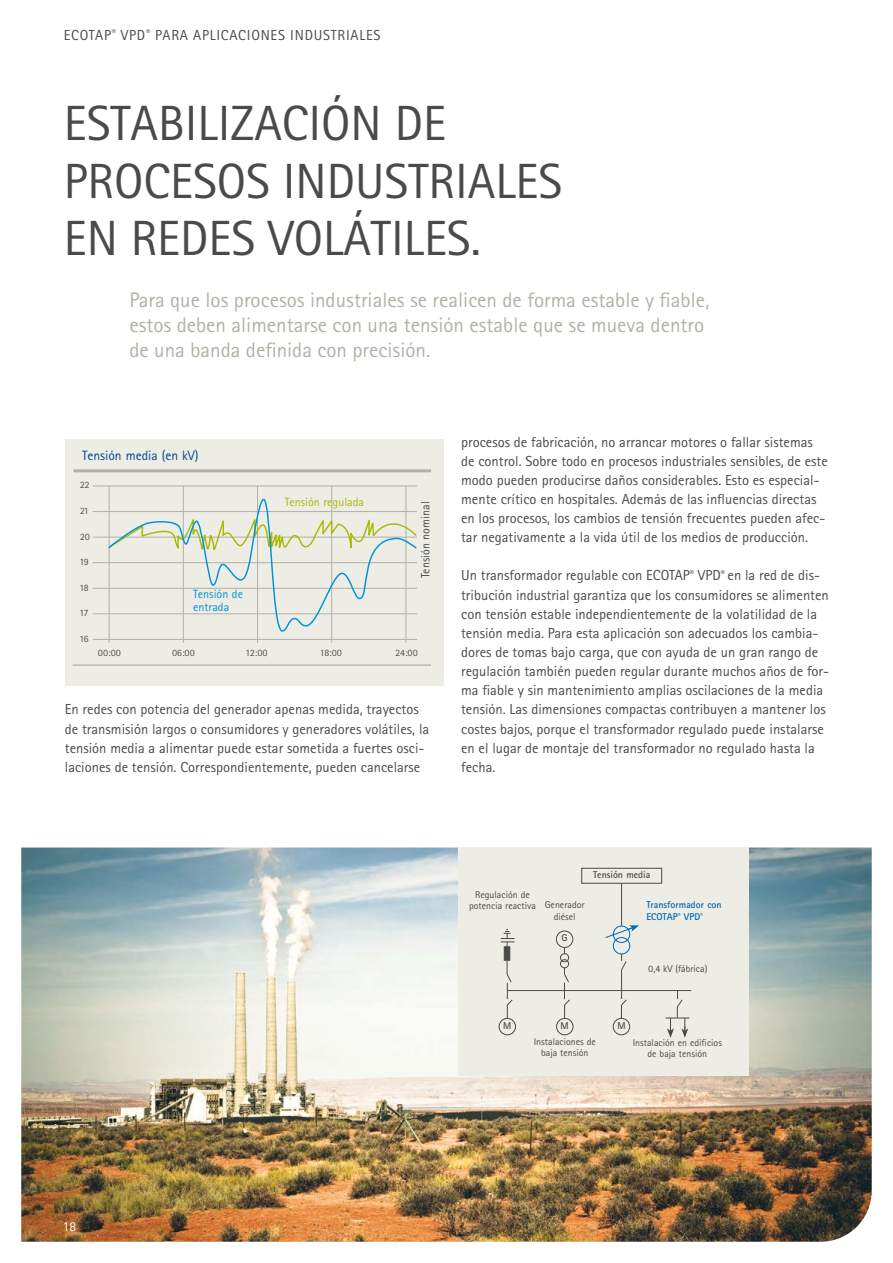
<style>
.page{position:relative;width:893px;height:1263px;background:#fff}
.page>*{position:absolute;margin:0;border:0;box-sizing:border-box;transform-origin:0 0}
.t1{font:49.5px/57.4px "Rotis Sans Serif Pro Cyr";color:#4a4a49}
.t2{font:21px/24.8px "Rotis Sans Serif Pro Cyr";color:#b2b1a7}
.t3{font:14.55px/19.2px "Rotis Sans Serif Pro Cyr";color:#4a4a49}
.t4{font:14.55px "Rotis Sans Serif Pro Cyr";letter-spacing:.05em;color:#4a4a49}
.Headline29{font:13.5px "Rotis Sans Serif Pro Cyr";color:#004994}
.t5{font:13.5px "Rotis Sans Serif Pro Cyr";color:#fff}
.Headline29-2{font:12px "Rotis Sans Serif Pro Cyr";color:#0093d9}
.Headline29-3{font:12px "Rotis Sans Serif Pro Cyr";color:#adba04}
.Headline29-4{font:12px "Rotis Sans Serif Pro Cyr";color:#4a4a49}
.Headline29-5{font:9.9px/11.1px "Rotis Sans Serif Pro Cyr";color:#4a4a49;text-align:center}
.Headline29-6{font:700 9.9px/12px "Rotis Sans Serif Pro Cyr";color:#0069b4}
.Headline29-7{font:700 9.9px "Rotis Sans Serif Pro Cyr";color:#4a4a49}
.Headline29-8{font:9.75px "Rotis Sans Serif Pro Cyr";color:#4a4a49}
</style>
<div class="page">
<img style="left:21px;top:847px;width:851px;height:395px">
<div style="left:458px;top:847px;width:290px;height:229px;background:#edece5"></div>
<div style="left:581px;top:868px;width:81px;height:15px;border:1px solid #4a4a49"></div>
<hr style="left:621px;top:883px;width:1px;height:43px;background:#4a4a49">
<hr style="left:507px;top:990px;width:184px;height:1px;background:#4a4a49">
<svg style="left:564px;top:967px;width:6px;height:52px"></svg>
<svg style="left:621px;top:954px;width:6px;height:65px"></svg>
<div style="left:499px;top:1018px;width:17px;height:17px;border:1px solid #4a4a49;border-radius:50%"></div>
<div style="left:556px;top:1018px;width:17px;height:17px;border:1px solid #4a4a49;border-radius:50%"></div>
<div style="left:556px;top:930px;width:17px;height:18px;border:1px solid #4a4a49;border-radius:50%"></div>
<div style="left:613px;top:926px;width:17px;height:17px;border:1px solid #0069b4;border-radius:50%"></div>
<div style="left:560px;top:953px;width:9px;height:9px;border:1px solid #4a4a49;border-radius:50%"></div>
<div style="left:613px;top:937px;width:17px;height:17px;border:1px solid #0069b4;border-radius:50%"></div>
<div style="left:560px;top:959px;width:9px;height:9px;border:1px solid #4a4a49;border-radius:50%"></div>
<div style="left:613px;top:1018px;width:17px;height:17px;border:1px solid #4a4a49;border-radius:50%"></div>
<svg style="left:605px;top:925px;width:34px;height:13px"></svg>
<svg style="left:665px;top:991px;width:24px;height:47px"></svg>
<div style="left:65px;top:439px;width:378px;height:246px;background:#edece5"></div>
<hr style="left:93px;top:486px;width:324px;height:1px;background:#b2b1a7">
<hr style="left:93px;top:511px;width:324px;height:1px;background:#b2b1a7">
<hr style="left:93px;top:537px;width:324px;height:1px;background:#b2b1a7">
<hr style="left:93px;top:562px;width:324px;height:1px;background:#b2b1a7">
<hr style="left:93px;top:588px;width:324px;height:1px;background:#b2b1a7">
<hr style="left:93px;top:613px;width:324px;height:1px;background:#b2b1a7">
<hr style="left:93px;top:639px;width:324px;height:1px;background:#b2b1a7">
<hr style="left:73px;top:664px;width:358px;height:2px;background:#b2b1a7">
<hr style="left:74px;top:469px;width:357px;height:3px;background:#b2b1a7">
<hr style="left:109px;top:486px;width:1px;height:157px;background:#b2b1a7">
<hr style="left:183px;top:486px;width:1px;height:157px;background:#b2b1a7">
<hr style="left:257px;top:486px;width:1px;height:157px;background:#b2b1a7">
<hr style="left:331px;top:486px;width:1px;height:157px;background:#b2b1a7">
<hr style="left:406px;top:486px;width:1px;height:157px;background:#b2b1a7">
<svg style="left:107px;top:536px;width:311px;height:130px"></svg>
<svg style="left:108px;top:498px;width:309px;height:134px"></svg>
<svg style="left:501px;top:929px;width:13px;height:90px"></svg>
<p class="t4" style="left:64px;top:26px;width:318px">ECOTAP<sup>®</sup> VPD<sup>®</sup> PARA APLICACIONES INDUSTRIALES</p>
<p class="t1" style="left:64px;top:95px;width:500px">ESTABILIZACIÓN DE<br>PROCESOS INDUSTRIALES<br>EN REDES VOLÁTILES.</p>
<p class="t2" style="left:129px;top:288px;width:582px">Para que los procesos industriales se realicen de forma estable y fiable, estos deben alimentarse con una tensión estable que se mueva dentro de una banda definida con precisión.</p>
<p class="Headline29" style="left:82px;top:448px;width:118px">Tensión media (en kV)</p>
<p class="Headline29-8" style="left:80px;top:479px;width:11px">22</p>
<p class="Headline29-8" style="left:80px;top:505px;width:10px">21</p>
<p class="Headline29-8" style="left:80px;top:530px;width:11px">20</p>
<p class="Headline29-8" style="left:80px;top:556px;width:10px">19</p>
<p class="Headline29-8" style="left:80px;top:582px;width:10px">18</p>
<p class="Headline29-8" style="left:80px;top:607px;width:10px">17</p>
<p class="Headline29-8" style="left:80px;top:633px;width:10px">16</p>
<p class="Headline29-2" style="left:193px;top:587px;width:51px">Tensión de</p>
<p class="Headline29-2" style="left:193px;top:600px;width:37px">entrada</p>
<p class="Headline29-3" style="left:285px;top:495px;width:81px">Tensión regulada</p>
<p class="Headline29-4" style="left:418px;top:578px;width:78px;rotate:-90deg">Tensión nominal</p>
<p class="Headline29-8" style="left:98px;top:647px;width:25px">00:00</p>
<p class="Headline29-8" style="left:172px;top:647px;width:24px">06:00</p>
<p class="Headline29-8" style="left:246px;top:647px;width:23px">12:00</p>
<p class="Headline29-8" style="left:320px;top:647px;width:23px">18:00</p>
<p class="Headline29-8" style="left:395px;top:647px;width:24px">24:00</p>
<p class="t3" style="left:65px;top:700px;width:366px">En redes con potencia del generador apenas medida, trayectos de transmisión largos o consumidores y generadores volátiles, la tensión media a alimentar puede estar sometida a fuertes osci&shy;laciones de tensión. Correspondientemente, pueden cancelarse</p>
<p class="t3" style="left:461px;top:432px;width:368px">procesos de fabricación, no arrancar motores o fallar sistemas de control. Sobre todo en procesos industriales sensibles, de este modo pueden producirse daños considerables. Esto es especial&shy;mente crítico en hospitales. Además de las influencias directas en los procesos, los cambios de tensión frecuentes pueden afec&shy;tar negativamente a la vida útil de los medios de producción.</p>
<p class="t3" style="left:461px;top:566px;width:369px">Un transformador regulable con ECOTAP<sup>®</sup> VPD<sup>®</sup> en la red de dis&shy;tribución industrial garantiza que los consumidores se alimenten con tensión estable independientemente de la volatilidad de la tensión media. Para esta aplicación son adecuados los cambia&shy;dores de tomas bajo carga, que con ayuda de un gran rango de regulación también pueden regular durante muchos años de for&shy;ma fiable y sin mantenimiento amplias oscilaciones de la media tensión. Las dimensiones compactas contribuyen a mantener los costes bajos, porque el transformador regulado puede instalarse en el lugar de montaje del transformador no regulado hasta la fecha.</p>
<p class="Headline29-5" style="left:469px;top:889px;width:68px">Regulación de potencia reactiva</p>
<p class="Headline29-5" style="left:545px;top:900px;width:41px">Generador diésel</p>
<p class="Headline29-7" style="left:562px;top:932px;width:8px">G</p>
<p class="Headline29-7" style="left:593px;top:869px;width:59px">Tensión media</p>
<p class="Headline29-6" style="left:646px;top:899px;width:77px">Transformador con<br>ECOTAP<sup>®</sup> VPD<sup>®</sup></p>
<p class="Headline29-5" style="left:648px;top:963px;width:61px">0,4 kV (fábrica)</p>
<p class="Headline29-7" style="left:503px;top:1019px;width:10px">M</p>
<p class="Headline29-7" style="left:560px;top:1019px;width:10px">M</p>
<p class="Headline29-7" style="left:617px;top:1019px;width:10px">M</p>
<p class="Headline29-5" style="left:534px;top:1036px;width:64px">Instalaciones de baja tensión</p>
<p class="Headline29-5" style="left:633px;top:1037px;width:91px">Instalación en edificios de baja tensión</p>
<p class="t5" style="left:63px;top:1218px;width:15px">18</p>
</div>
